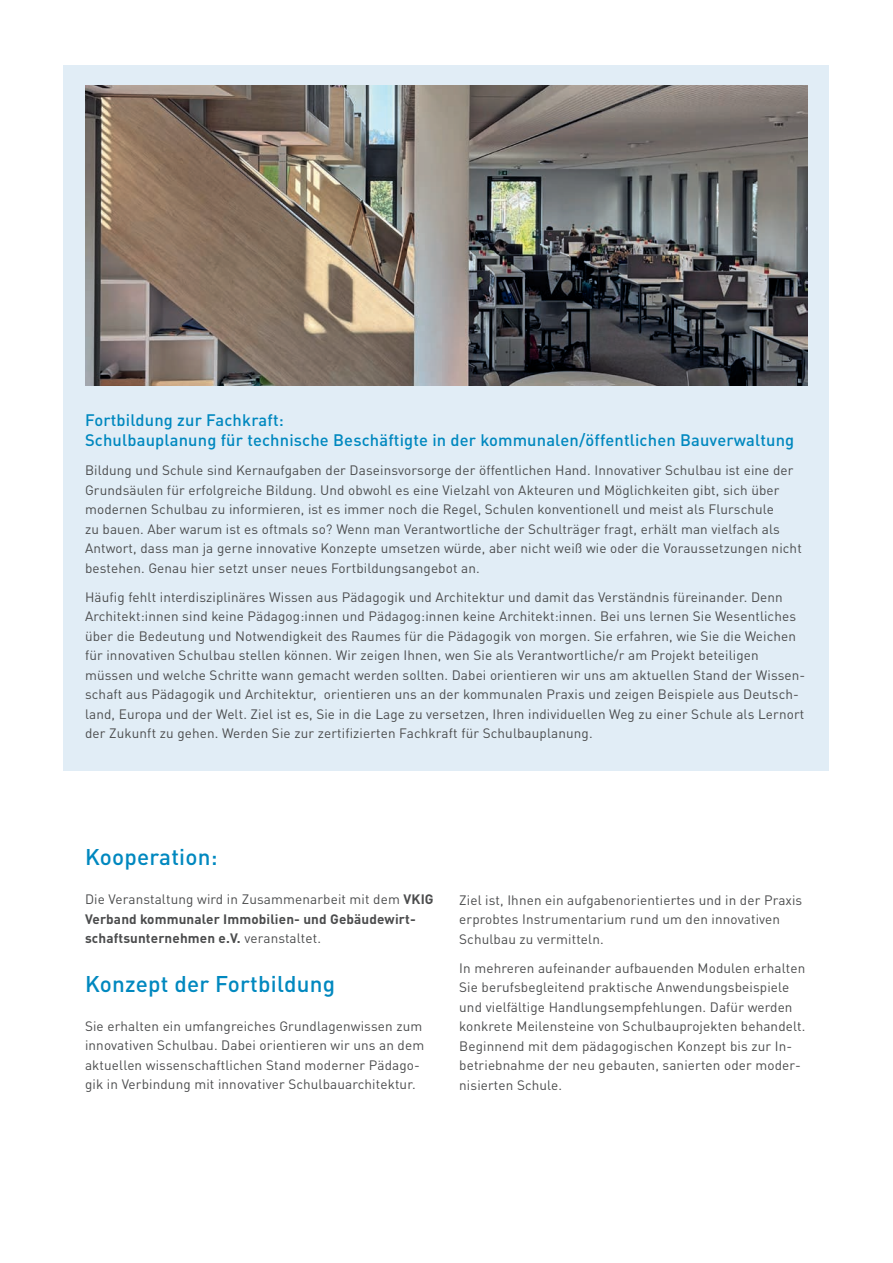
<style>
.page{position:relative;width:893px;height:1263px;background:#fff}
.page>*{position:absolute;margin:0;border:0;box-sizing:border-box;transform-origin:0 0}
._04_Titel_15pt_blau{font:500 22.5px "DIN Pro";letter-spacing:.01em;color:#0088bf}
._05_Titel_11pt_blau{font:500 16.5px/19.5px "DIN Pro";letter-spacing:.01em;color:#0088bf}
._07_Copy_Fließtext{font:13.5px/19.5px "DIN Pro";letter-spacing:.01em;color:#4b4c4d}
._07_Copy_Fließtext-2{font:700 13.5px/19.5px "DIN Pro";letter-spacing:.01em;color:#4b4c4d}
.s1{font-weight:400}
</style>
<div class="page">
<div style="left:64px;top:66px;width:765px;height:705px;background:#e1edf6"></div>
<img style="left:85px;top:85px;width:723px;height:301px">
<p class="_05_Titel_11pt_blau" style="left:85px;top:409px;width:711px">Fortbildung zur Fachkraft:<br>Schulbauplanung für technische Beschäftigte in der kommunalen/öffentlichen Bauverwaltung</p>
<p class="_07_Copy_Fließtext" style="left:85px;top:459px;width:718px">Bildung und Schule sind Kernaufgaben der Daseinsvorsorge der öffentlichen Hand. Innovativer Schulbau ist eine der Grundsäulen für erfolgreiche Bildung. Und obwohl es eine Vielzahl von Akteuren und Möglichkeiten gibt, sich über modernen Schulbau zu informieren, ist es immer noch die Regel, Schulen konventionell und meist als Flurschule<br>zu bauen. Aber warum ist es oftmals so? Wenn man Verantwortliche der Schulträger fragt, erhält man vielfach als Antwort, dass man ja gerne innovative Konzepte umsetzen würde, aber nicht weiß wie oder die Voraussetzungen nicht bestehen. Genau hier setzt unser neues Fortbildungsangebot an.</p>
<p class="_07_Copy_Fließtext" style="left:85px;top:586px;width:722px">Häufig fehlt interdisziplinäres Wissen aus Pädagogik und Architektur und damit das Verständnis füreinander. Denn Architekt:innen sind keine Pädagog:innen und Pädagog:innen keine Architekt:innen. Bei uns lernen Sie Wesentliches über die Bedeutung und Notwendigkeit des Raumes für die Pädagogik von morgen. Sie erfahren, wie Sie die Weichen für innovativen Schulbau stellen können. Wir zeigen Ihnen, wen Sie als Verantwortliche/r am Projekt beteiligen müssen und welche Schritte wann gemacht werden sollten. Dabei orientieren wir uns am aktuellen Stand der Wissen&shy;schaft aus Pädagogik und Architektur, orientieren uns an der kommunalen Praxis und zeigen Beispiele aus Deutsch&shy;land, Europa und der Welt. Ziel ist es, Sie in die Lage zu versetzen, Ihren individuellen Weg zu einer Schule als Lernort der Zukunft zu gehen. Werden Sie zur zertifizierten Fachkraft für Schulbauplanung.</p>
<p class="_04_Titel_15pt_blau" style="left:85px;top:839px;width:134px">Kooperation:</p>
<p class="_07_Copy_Fließtext-2" style="left:85px;top:888px;width:350px"><span class="s1">Die Veranstaltung wird in Zusammenarbeit mit dem</span> VKIG<br>Verband kommunaler Immobilien- und Gebäudewirt&shy;schaftsunternehmen e.V. <span class="s1">veranstaltet.</span></p>
<p class="_04_Titel_15pt_blau" style="left:85px;top:965px;width:251px">Konzept der Fortbildung</p>
<p class="_07_Copy_Fließtext" style="left:85px;top:1015px;width:341px">Sie erhalten ein umfangreiches Grundlagenwissen zum innovativen Schulbau. Dabei orientieren wir uns an dem aktuellen wissenschaftlichen Stand moderner Pädago&shy;gik in Verbindung mit innovativer Schulbauarchitektur.</p>
<p class="_07_Copy_Fließtext" style="left:459px;top:889px;width:345px">Ziel ist, Ihnen ein aufgabenorientiertes und in der Praxis erprobtes Instrumentarium rund um den innovativen<br>Schulbau zu vermitteln.</p>
<p class="_07_Copy_Fließtext" style="left:459px;top:957px;width:348px">In mehreren aufeinander aufbauenden Modulen erhalten Sie berufsbegleitend praktische Anwendungsbeispiele und vielfältige Handlungsempfehlungen. Dafür werden konkrete Meilensteine von Schulbauprojekten behandelt.<br>Beginnend mit dem pädagogischen Konzept bis zur In&shy;betriebnahme der neu gebauten, sanierten oder moder&shy;nisierten Schule.</p>
</div>
